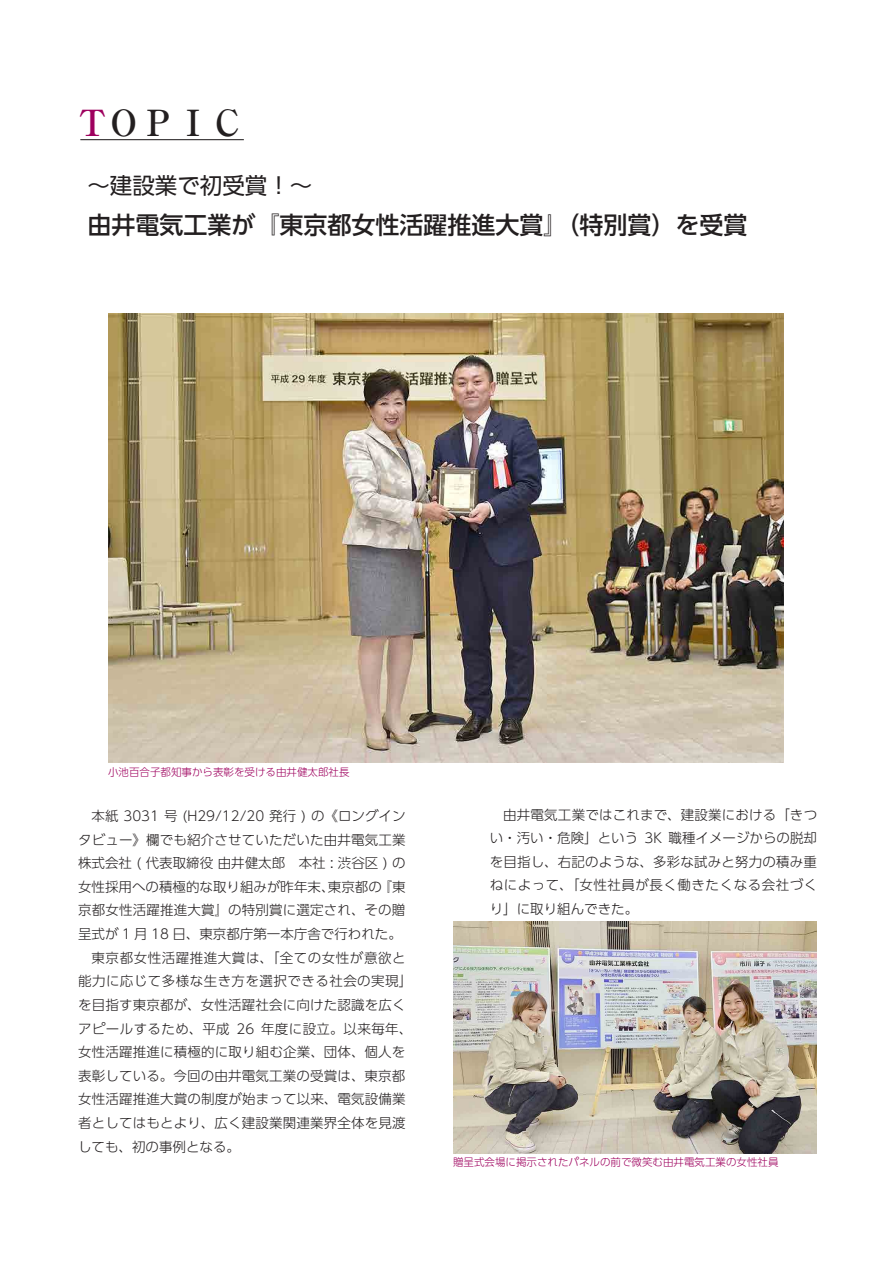
<style>
.page{position:relative;width:893px;height:1263px;background:#fff}
.page>*{position:absolute;margin:0;border:0;box-sizing:border-box;transform-origin:0 0}
.t1{font:700 36px "Ryumin Pro";letter-spacing:-.02em;color:#231f20}
.t2{font:500 24px "UD Shin Go Pr 6";color:#231f20}
.t3{font:22.5px "UD Shin Go Pr 6";color:#231f20}
.t4{font:300 13.5px/23.7px "UD Shin Go Pr 6";letter-spacing:.01em;color:#231f20;text-align:justify}
.t5{font:300 10.5px "UD Shin Go Pr 6";color:#9e015e}
.s1{color:#9e015e}
</style>
<div class="page">
<hr style="left:80px;top:139px;width:164px;height:1px;background:#231f20">
<img style="left:108px;top:313px;width:675px;height:449px">
<img style="left:453px;top:922px;width:364px;height:231px">
<h1 class="t1" style="left:78px;top:93px;width:169px"><span class="s1">T</span>ＯＰＩＣ</h1>
<h3 class="t3" style="left:87px;top:167px;width:226px">～建設業で初受賞！～</h3>
<h2 class="t2" style="left:87px;top:206px;width:661px">由井電気工業が『東京都女性活躍推進大賞』（特別賞）を受賞</h2>
<p class="t5" style="left:108px;top:763px;width:243px">小池百合子都知事から表彰を受ける由井健太郎社長</p>
<p class="t4" style="left:78px;top:803px;width:336px;text-align:left">　本紙 3031 号 (H29/12/20 発行 ) の《ロングインタビュー》欄でも紹介させていただいた由井電気工業株式会社 ( 代表取締役 由井健太郎　本社 : 渋谷区 ) の女性採用への積極的な取り組みが昨年末、東京都の『東京都女性活躍推進大賞』の特別賞に選定され、その贈呈式が 1 月 18 日、東京都庁第一本庁舎で行われた。　東京都女性活躍推進大賞は、「全ての女性が意欲と能力に応じて多様な生き方を選択できる社会の実現」を目指す東京都が、女性活躍社会に向けた認識を広くアピールするため、平成 26 年度に設立。以来毎年、女性活躍推進に積極的に取り組む企業、団体、個人を表彰している。今回の由井電気工業の受賞は、東京都女性活躍推進大賞の制度が始まって以来、電気設備業者としてはもとより、広く建設業関連業界全体を見渡しても、初の事例となる。</p>
<p class="t4" style="left:490px;top:802px;width:329px">　由井電気工業ではこれまで、建設業における「きつい・汚い・危険」という 3K 職種イメージからの脱却を目指し、右記のような、多彩な試みと努力の積み重ねによって、「女性社員が長く働きたくなる会社づくり」に取り組んできた。　</p>
<p class="t5" style="left:453px;top:1153px;width:327px">贈呈式会場に掲示されたパネルの前で微笑む由井電気工業の女性社員</p>
</div>
